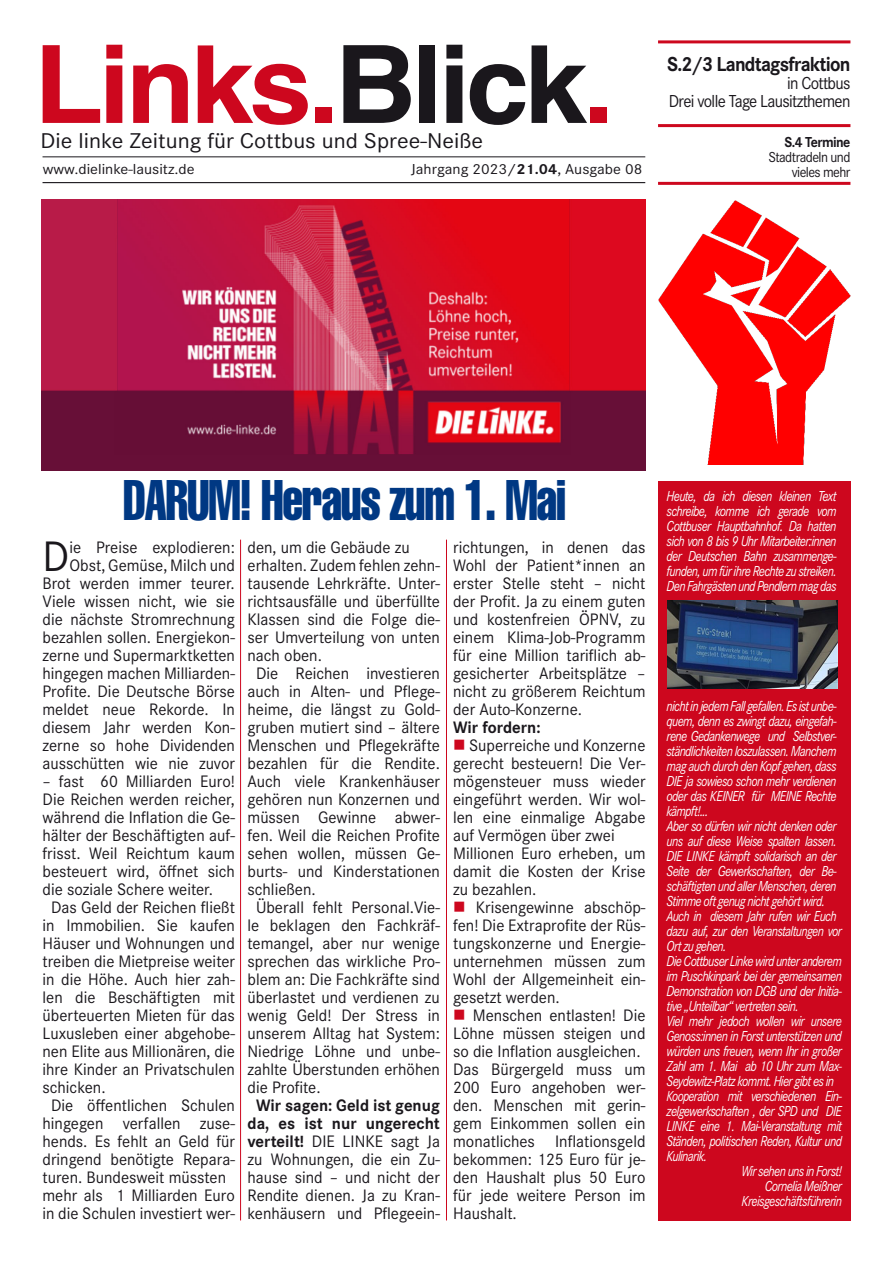
<style>
.page{position:relative;width:893px;height:1263px;background:#fff}
.page>*{position:absolute;margin:0;border:0;box-sizing:border-box;transform-origin:0 0}
.t1{font:700 108px "Helvetica";letter-spacing:-.04em;color:#cd071e;scale:1.05 1}
.t2{font:extra-condensed 56.1px "Helvetica";letter-spacing:-.025em;color:#003883;scale:.87 1}
.t3{font:44.25px "Corporate S";color:#1a171c}
.t4{font:22.2px "Corporate S";color:#1a171c;scale:1.08 1}
.t5{font:700 21px "Corporate S";letter-spacing:-.04em;color:#1a171c;scale:.93 1}
.t6{font:18px "Corporate S";letter-spacing:-.04em;color:#1a171c;scale:.93 1}
.t7{font:17.25px/18px "Corporate S";color:#1a171c;text-align:justify}
.t8{font:700 17.25px "Corporate S";color:#1a171c}
.t9{font:italic 15px/15px "Corporate S";letter-spacing:-.05em;color:#fff;text-align:justify;scale:.85 1}
.t10{font:italic 15px/15px "Corporate S";letter-spacing:-.05em;color:#fff;text-align:justify;scale:.82 1}
.t11{font:15px "Corporate S";color:#1a171c;scale:1.08 1}
.t12{font:15px "Corporate S";letter-spacing:-.04em;color:#1a171c;scale:.93 1}
.t13{font:700 15px "Corporate S";letter-spacing:-.04em;color:#1a171c;scale:.93 1}
.s1{color:#1a171c}
.s2{font-weight:700}
.s3{color:#cd071e}
</style>
<div class="page">
<hr style="left:43px;top:182px;width:602px;height:1px;background:#1a171c">
<hr style="left:43px;top:156px;width:602px;height:1px;background:#1a171c">
<hr style="left:658px;top:40px;width:192px;height:3px;background:#cd071e">
<hr style="left:658px;top:182px;width:192px;height:3px;background:#cd071e">
<hr style="left:658px;top:124px;width:192px;height:3px;background:#cd071e">
<img style="left:658px;top:201px;width:192px;height:264px">
<div style="left:658px;top:481px;width:192px;height:739px;background:#cd071e"></div>
<hr style="left:446px;top:540px;width:1px;height:680px;background:#cd071e">
<hr style="left:240px;top:540px;width:1px;height:680px;background:#cd071e">
<img style="left:668px;top:601px;width:170px;height:88px">
<img style="left:42px;top:200px;width:603px;height:271px">
<p class="t1" style="left:34px;top:-2px;width:554px">Links.<span class="s1">Blick</span>.</p>
<p class="t4" style="left:41px;top:128px;width:411px">Die linke Zeitung für Cottbus und Spree-Neiße</p>
<p class="t11" style="left:43px;top:161px;width:142px">www.dielinke-lausitz.de</p>
<p class="t11" style="left:411px;top:161px;width:215px">Jahrgang 2023/<span class="s2">21.04</span>, Ausgabe 08</p>
<p class="t5" style="left:667px;top:52px;width:199px">S.2/3 Landtagsfraktion</p>
<p class="t6" style="left:787px;top:73px;width:70px">in Cottbus</p>
<p class="t6" style="left:669px;top:91px;width:197px">Drei volle Tage Lausitzthemen</p>
<p class="t13" style="left:784px;top:133px;width:72px">S.4 Termine</p>
<p class="t12" style="left:768px;top:148px;width:90px">Stadtradeln und</p>
<p class="t12" style="left:792px;top:163px;width:65px">vieles mehr</p>
<p class="t2" style="left:123px;top:464px;width:510px">DARUM! Heraus zum 1. Mai</p>
<p class="t7" style="left:43px;top:538px;width:194px;text-align:right">ie Preise explodieren:<br>Obst, Gemüse, Milch und<br>Brot werden immer teurer.<br>Viele wissen nicht, wie sie die nächste Stromrechnung bezahlen sollen. Energiekon&shy;zerne und Supermarktketten hingegen machen Milliarden-<br>Profite. Die Deutsche Börse meldet neue Rekorde. In diesem Jahr werden Kon&shy;zerne so hohe Dividenden ausschütten wie nie zuvor</p>
<p class="t7" style="left:43px;top:772px;width:194px">– fast 60 Milliarden Euro!<br>Die Reichen werden reicher, während die Inflation die Ge&shy;hälter der Beschäftigten auf&shy;frisst. Weil Reichtum kaum besteuert wird, öffnet sich die soziale Schere weiter.</p>
<p class="t7" style="left:43px;top:898px;width:194px;text-indent:9px">Das Geld der Reichen fließt in Immobilien. Sie kaufen Häuser und Wohnungen und treiben die Mietpreise weiter in die Höhe. Auch hier zah&shy;len die Beschäftigten mit überteuerten Mieten für das Luxusleben einer abgehobe&shy;nen Elite aus Millionären, die ihre Kinder an Privatschulen schicken.</p>
<p class="t7" style="left:43px;top:1096px;width:194px;text-align:center">Die öffentlichen Schulen hingegen verfallen zuse&shy;hends. Es fehlt an Geld für dringend benötigte Repara&shy;turen. Bundesweit müssten</p>
<p class="t7" style="left:43px;top:1186px;width:194px">mehr als 1 Milliarden Euro in die Schulen investiert wer-</p>
<p class="t3" style="left:43px;top:531px;width:28px">D</p>
<p class="t7" style="left:248px;top:538px;width:164px">den, um die Gebäude zu</p>
<p class="t7" style="left:248px;top:556px;width:194px">erhalten. Zudem fehlen zehn&shy;tausende Lehrkräfte. Unter&shy;richtsausfälle und überfüllte Klassen sind die Folge die&shy;ser Umverteilung von unten nach oben.</p>
<p class="t7" style="left:248px;top:664px;width:194px;text-indent:9px">Die Reichen investieren auch in Alten- und Pflege&shy;heime, die längst zu Gold&shy;gruben mutiert sind – ältere Menschen und Pflegekräfte bezahlen für die Rendite.<br>Auch viele Krankenhäuser gehören nun Konzernen und müssen Gewinne abwer&shy;fen. Weil die Reichen Profite sehen wollen, müssen Ge&shy;burts- und Kinderstationen schließen.</p>
<p class="t7" style="left:248px;top:898px;width:194px;text-indent:9px">Überall fehlt Personal.Vie&shy;le beklagen den Fachkräf&shy;temangel, aber nur wenige sprechen das wirkliche Pro&shy;blem an: Die Fachkräfte sind überlastet und verdienen zu wenig Geld! Der Stress in unserem Alltag hat System:<br>Niedrige Löhne und unbe&shy;zahlte Überstunden erhöhen die Profite.</p>
<p class="t7" style="left:248px;top:1096px;width:194px;text-align:center"><span class="s2">Wir sagen: Geld ist genug da, es ist nur ungerecht verteilt!</span> DIE LINKE sagt Ja zu Wohnungen, die ein Zu&shy;hause sind – und nicht der<br>Rendite dienen. Ja zu Kran&shy;kenhäusern und Pflegeein-</p>
<p class="t7" style="left:453px;top:538px;width:194px">richtungen, in denen das Wohl der Patient*innen an erster Stelle steht – nicht der Profit. Ja zu einem guten und kostenfreien ÖPNV, zu einem Klima-Job-Programm für eine Million tariflich ab&shy;gesicherter Arbeitsplätze – nicht zu größerem Reichtum der Auto-Konzerne.</p>
<p class="t8" style="left:453px;top:717px;width:89px">Wir fordern:</p>
<p class="t7" style="left:453px;top:736px;width:194px"><span class="s3">■</span> Superreiche und Konzerne gerecht besteuern! Die Ver&shy;mögensteuer muss wieder eingeführt werden. Wir wol&shy;len eine einmalige Abgabe auf Vermögen über zwei</p>
<p class="t7" style="left:453px;top:844px;width:194px">Millionen Euro erheben, um damit die Kosten der Krise zu bezahlen.</p>
<p class="t7" style="left:453px;top:898px;width:194px"><span class="s3">■</span> Krisengewinne abschöp&shy;fen! Die Extraprofite der Rüs&shy;tungskonzerne und Energie&shy;unternehmen müssen zum Wohl der Allgemeinheit ein&shy;gesetzt werden.</p>
<p class="t7" style="left:453px;top:1006px;width:194px"><span class="s3">■</span> Menschen entlasten! Die Löhne müssen steigen und so die Inflation ausgleichen.</p>
<p class="t7" style="left:453px;top:1060px;width:194px">Das Bürgergeld muss um 200 Euro angehoben wer&shy;den. Menschen mit gerin&shy;gem Einkommen sollen ein monatliches Inflationsgeld bekommen: 125 Euro für je&shy;den Haushalt plus 50 Euro für jede weitere Person im Haushalt.</p>
<p class="t9" style="left:666px;top:488px;width:202px">Heute, da ich diesen kleinen Text schreibe, komme ich gerade vom Cottbuser Hauptbahnhof. Da hatten sich von 8 bis 9 Uhr Mitarbeiter:innen der Deutschen Bahn zusammenge&shy;funden, um für ihre Rechte zu streiken.<br>Den Fahrgästen und Pendlern mag das</p>
<p class="t9" style="left:666px;top:698px;width:202px">nicht in jedem Fall gefallen. Es ist unbe&shy;quem, denn es zwingt dazu, eingefah&shy;rene Gedankenwege und Selbstver&shy;ständlichkeiten loszulassen. Manchem mag auch durch den Kopf gehen, dass DIE ja sowieso schon mehr verdienen oder das KEINER für MEINE Rechte kämpft!...</p>
<p class="t9" style="left:666px;top:818px;width:202px">Aber so dürfen wir nicht denken oder uns auf diese Weise spalten lassen.<br>DIE LINKE kämpft solidarisch an der Seite der Gewerkschaften, der Be&shy;schäftigten und aller Menschen, deren Stimme oft genug nicht gehört wird.</p>
<p class="t9" style="left:666px;top:908px;width:208px;text-align:left">Auch in diesem Jahr rufen wir Euch dazu auf, zur den Veranstaltungen vor<br>Ort zu gehen.</p>
<p class="t9" style="left:666px;top:953px;width:208px">Die Cottbuser Linke wird unter anderem im Puschkinpark bei der gemeinsamen Demonstration von DGB und der Initia&shy;tive „Unteilbar“ vertreten sein.</p>
<p class="t9" style="left:666px;top:1013px;width:208px">Viel mehr jedoch wollen wir unsere Genoss:innen in Forst unterstützen und würden uns freuen, wenn Ihr in großer Zahl am 1. Mai ab 10 Uhr zum Max-Seydewitz-Platz kommt. Hier gibt es in</p>
<p class="t10" style="left:666px;top:1088px;width:216px">Kooperation mit verschiedenen Ein&shy;zelgewerkschaften , der SPD und DIE LINKE eine 1. Mai-Veranstaltung mit Ständen, politischen Reden, Kultur und Kulinarik.</p>
<p class="t9" style="left:741px;top:1163px;width:120px">Wir sehen uns in Forst!</p>
<p class="t9" style="left:765px;top:1178px;width:92px">Cornelia Meißner</p>
<p class="t9" style="left:741px;top:1193px;width:120px">Kreisgeschäftsführerin</p>
</div>
